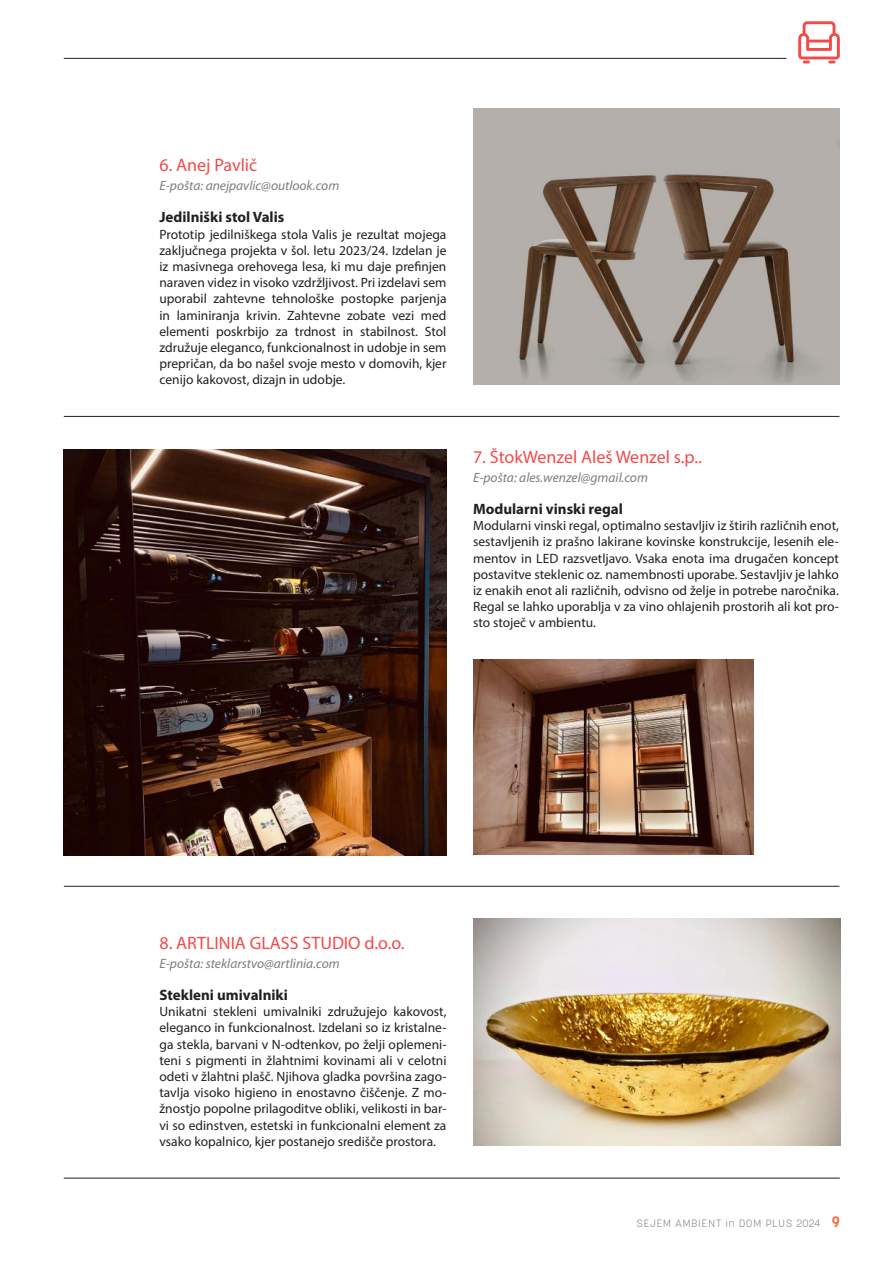
<style>
.page{position:relative;width:893px;height:1263px;background:#fff}
.page>*{position:absolute;margin:0;border:0;box-sizing:border-box;transform-origin:0 0}
.t1{font:18px "Myriad Pro";color:#f34a49}
.t2{font:700 15px "Myriad Pro";color:#241f1f}
.t3{font:13.5px/16.2px "Myriad Pro";color:#241f1f;text-align:justify}
.t4{font:italic 13.5px "Myriad Pro";color:#7d7c7e}
.t5{font:300 10.5px "Korolev";letter-spacing:.1em;color:#838582}
.s1{font-weight:700;font-size:15px;color:#f7704e}
</style>
<div class="page">
<hr style="left:64px;top:58px;width:722px;height:1px;background:#241f1f">
<svg style="left:798px;top:21px;width:42px;height:42px"></svg>
<hr style="left:64px;top:1178px;width:776px;height:1px;background:#241f1f">
<hr style="left:64px;top:886px;width:775px;height:1px;background:#241f1f">
<hr style="left:64px;top:416px;width:775px;height:1px;background:#241f1f">
<img style="left:473px;top:109px;width:367px;height:275px">
<img style="left:64px;top:449px;width:382px;height:406px">
<img style="left:473px;top:918px;width:367px;height:228px">
<img style="left:473px;top:660px;width:281px;height:194px">
<h1 class="t1" style="left:159px;top:154px;width:99px">6. Anej Pavlič</h1>
<p class="t4" style="left:159px;top:178px;width:181px">E-pošta: anejpavlic@outlook.com</p>
<p class="t2" style="left:159px;top:208px;width:126px">Jedilniški stol Valis</p>
<p class="t3" style="left:159px;top:226px;width:289px">Prototip jedilniškega stola Valis je rezultat mojega zaključnega projekta v šol. letu 2023/24. Izdelan je iz masivnega orehovega lesa, ki mu daje prefinjen naraven videz in visoko vzdržljivost. Pri izdelavi sem uporabil zahtevne tehnološke postopke parjenja in laminiranja krivin. Zahtevne zobate vezi med elementi poskrbijo za trdnost in stabilnost. Stol združuje eleganco, funkcionalnost in udobje in sem prepričan, da bo našel svoje mesto v domovih, kjer cenijo kakovost, dizajn in udobje.</p>
<h1 class="t1" style="left:473px;top:445px;width:230px">7. ŠtokWenzel Aleš Wenzel s.p..</h1>
<p class="t4" style="left:473px;top:470px;width:176px">E-pošta: ales.wenzel@gmail.com</p>
<p class="t2" style="left:473px;top:499px;width:151px">Modularni vinski regal</p>
<p class="t3" style="left:473px;top:517px;width:367px">Modularni vinski regal, optimalno sestavljiv iz štirih različnih enot, sestavljenih iz prašno lakirane kovinske konstrukcije, lesenih ele&shy;mentov in LED razsvetljavo. Vsaka enota ima drugačen koncept postavitve steklenic oz. namembnosti uporabe. Sestavljiv je lahko iz enakih enot ali različnih, odvisno od želje in potrebe naročnika.<br>Regal se lahko uporablja v za vino ohlajenih prostorih ali kot pro&shy;sto stoječ v ambientu.</p>
<h1 class="t1" style="left:159px;top:931px;width:247px">8. ARTLINIA GLASS STUDIO d.o.o.</h1>
<p class="t4" style="left:159px;top:956px;width:182px">E-pošta: steklarstvo@artlinia.com</p>
<p class="t2" style="left:159px;top:985px;width:130px">Stekleni umivalniki</p>
<p class="t3" style="left:159px;top:1003px;width:289px">Unikatni stekleni umivalniki združujejo kakovost, eleganco in funkcionalnost. Izdelani so iz kristalne&shy;ga stekla, barvani v N-odtenkov, po želji oplemeni&shy;teni s pigmenti in žlahtnimi kovinami ali v celotni odeti v žlahtni plašč. Njihova gladka površina zago&shy;tavlja visoko higieno in enostavno čiščenje. Z mo&shy;žnostjo popolne prilagoditve obliki, velikosti in bar&shy;vi so edinstven, estetski in funkcionalni element za vsako kopalnico, kjer postanejo središče prostora.</p>
<p class="t5" style="left:637px;top:1216px;width:205px">SEJEM AMBIENT in DOM PLUS 2024 <span class="s1">9</span></p>
</div>
